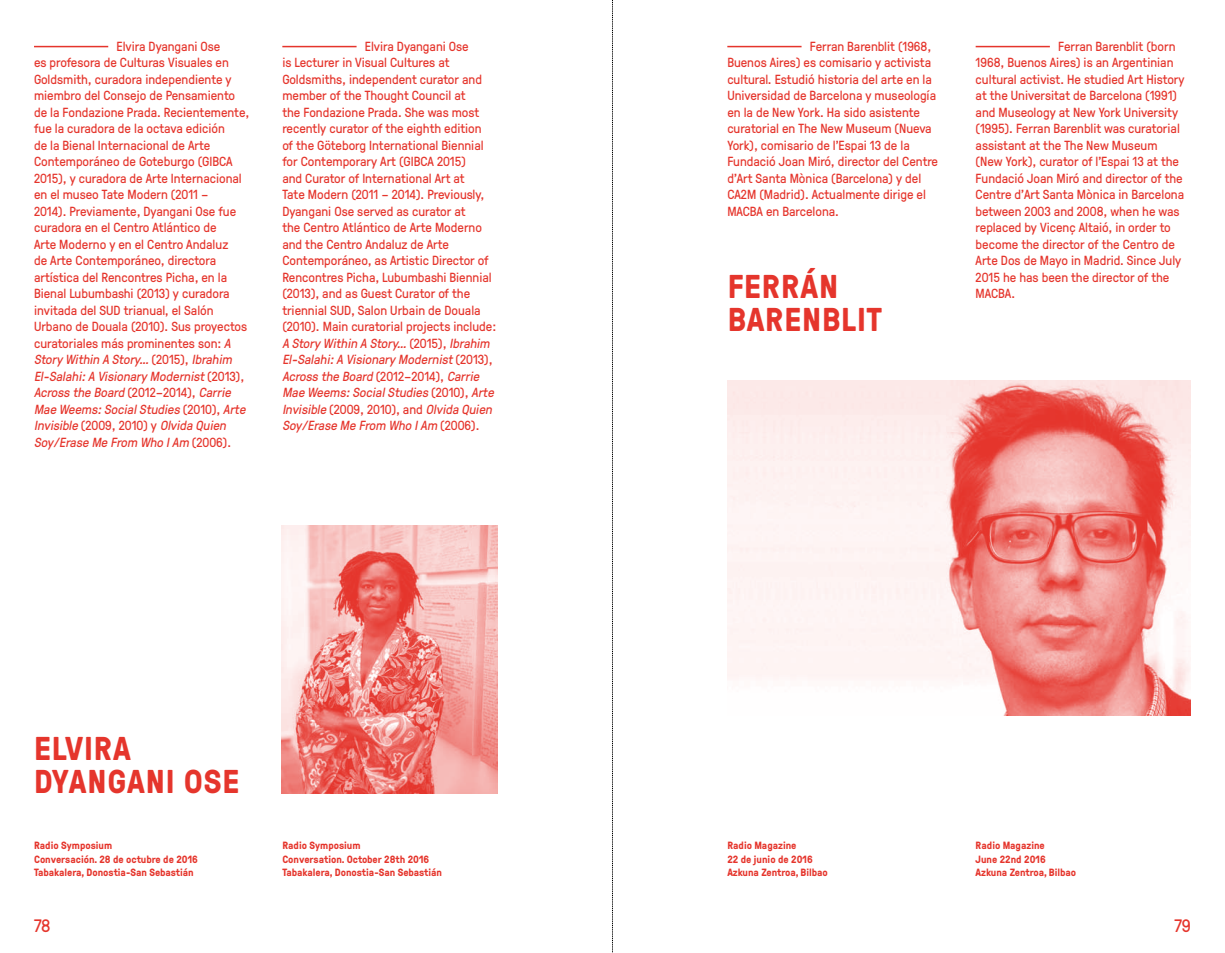
<style>
.page{position:relative;width:1225px;height:953px;background:#fff}
.page>*{position:absolute;margin:0;border:0;box-sizing:border-box;transform-origin:0 0}
.t1{font:700 33px/33px "GT Pressura";letter-spacing:.025em;color:#e5352c}
.t2{font:18px "GT Pressura";color:#e5352c}
.t3{font:13.2px/16.5px "GT Pressura";color:#e5352c}
.t4{font:700 10.5px/13.5px "GT Pressura";color:#e5352c}
.s1{font-style:italic}
</style>
<div class="page">
<svg style="left:612px;top:0;width:1px;height:952px"></svg>
<hr style="left:727px;top:46px;width:74px;height:1px;background:#e5352c">
<hr style="left:975px;top:46px;width:75px;height:1px;background:#e5352c">
<hr style="left:34px;top:46px;width:74px;height:1px;background:#e5352c">
<hr style="left:282px;top:46px;width:74px;height:1px;background:#e5352c">
<img style="left:282px;top:525px;width:215px;height:268px">
<img style="left:727px;top:381px;width:464px;height:334px">
<p class="t3" style="left:34px;top:37px;width:217px;text-indent:82px">Elvira Dyangani Ose<br>es profesora de Culturas Visuales en Goldsmith, curadora independiente y miembro del Consejo de Pensamiento de la Fondazione Prada. Recientemente, fue la curadora de la octava edición<br>de la Bienal Internacional de Arte Contemporáneo de Goteburgo (GIBCA 2015), y curadora de Arte Internacional en el museo Tate Modern (2011 –<br>2014). Previamente, Dyangani Ose fue curadora en el Centro Atlántico de<br>Arte Moderno y en el Centro Andaluz<br>de Arte Contemporáneo, directora artística del Rencontres Picha, en la Bienal Lubumbashi (2013) y curadora invitada del SUD trianual, el Salón Urbano de Douala (2010). Sus proyectos curatoriales más prominentes son: <span class="s1">A Story Within A Story…</span> ( 2 0 1 5 ) , <span class="s1">Ibrahim El-Salahi:A Visionary Modernist</span>( 2 0 1 3 ) , <span class="s1">Across the Board</span> ( 2 0 1 2 – 2 0 1 4) , <span class="s1">Carrie Mae Weems:SocialStudies</span> ( 2 0 1 0 ) , <span class="s1">Arte Invisible</span> ( 2 0 0 9 , 2 0 1 0 ) y <span class="s1">Olvida Quien Soy/Erase Me From Who IAm</span> ( 2 0 0 6 ) .</p>
<p class="t3" style="left:727px;top:37px;width:212px;text-indent:83px">Ferran Barenblit (1968, Buenos Aires) es comisario y activista cultural. Estudió historia del arte en la Universidad de Barcelona y museología en la de New York. Ha sido asistente curatorial en The New Museum (Nueva York), comisario de l’Espai 13 de la Fundació Joan Miró, director del Centre d’Art Santa Mònica (Barcelona) y del CA2M (Madrid). Actualmente dirige el MACBA en Barcelona.</p>
<p class="t3" style="left:282px;top:37px;width:216px;text-indent:83px">Elvira Dyangani Ose<br>is Lecturer in Visual Cultures at Goldsmiths, independent curator and member of the Thought Council at<br>the Fondazione Prada. She was most recently curator of the eighth edition<br>of the Göteborg International Biennial for Contemporary Art (GIBCA 2015)<br>and Curator of International Art at<br>Tate Modern (2011 – 2014). Previously, Dyangani Ose served as curator at<br>the Centro Atlántico de Arte Moderno and the Centro Andaluz de Arte Contemporáneo, as Artistic Director of Rencontres Picha, Lubumbashi Biennial (2013), and as Guest Curator of the triennial SUD, Salon Urbain de Douala (2010). Main curatorial projects include:<br><span class="s1">A Story Within A Story…</span> ( 2 0 1 5 ) , <span class="s1">Ibrahim El-Salahi:A Visionary Modernist</span>( 2 0 1 3 ) , <span class="s1">Across the Board</span> ( 2 0 1 2 – 2 0 1 4) , <span class="s1">Carrie Mae Weems:SocialStudies</span> ( 2 0 1 0 ) , <span class="s1">Arte Invisible</span> ( 2 0 0 9 , 2 0 1 0 ) , a n d <span class="s1">Olvida Quien Soy/Erase Me From Who IAm</span> ( 2 0 0 6 ) .</p>
<h1 class="t1" style="left:727px;top:269px;width:92px">Ferrán<br>Barenbli</h1>
<h1 class="t1" style="left:867px;top:302px;width:16px">t</h1>
<p class="t3" style="left:975px;top:37px;width:210px;text-indent:82px">Ferran Barenblit (born 1968, Buenos Aires) is an Argentinian cultural activist. He studied Art History at the Universitat de Barcelona (1991) and Museology at New York University (1995). Ferran Barenblit was curatorial assistant at the The New Museum (New York), curator of l’Espai 13 at the Fundació Joan Miró and director of the Centre d’Art Santa Mònica in Barcelona between 2003 and 2008, when he was replaced by Vicenç Altaió, in order to become the director of the Centro de Arte Dos de Mayo in Madrid. Since July 2015 he has been the director of the MACBA.</p>
<h1 class="t1" style="left:34px;top:731px;width:97px">Elvira<br>Dyangani</h1>
<h1 class="t1" style="left:184px;top:764px;width:19px">Ose</h1>
<p class="t4" style="left:282px;top:838px;width:161px">Radio Symposium<br>Conversation. October 28th 2016<br>Tabakalera, Donostia-San Sebastián</p>
<p class="t4" style="left:975px;top:838px;width:102px">Radio Magazine<br>June 22nd 2016<br>Azkuna Zentroa, Bilbao</p>
<p class="t4" style="left:34px;top:838px;width:165px">Radio Symposium<br>Conversación. 28 de octubre de 2016<br>Tabakalera, Donostia-San Sebastián</p>
<p class="t4" style="left:727px;top:838px;width:102px">Radio Magazine<br>22 de junio de 2016<br>Azkuna Zentroa, Bilbao</p>
<h2 class="t2" style="left:34px;top:912px;width:18px">78</h2>
<h2 class="t2" style="left:1174px;top:912px;width:18px">79</h2>
</div>
